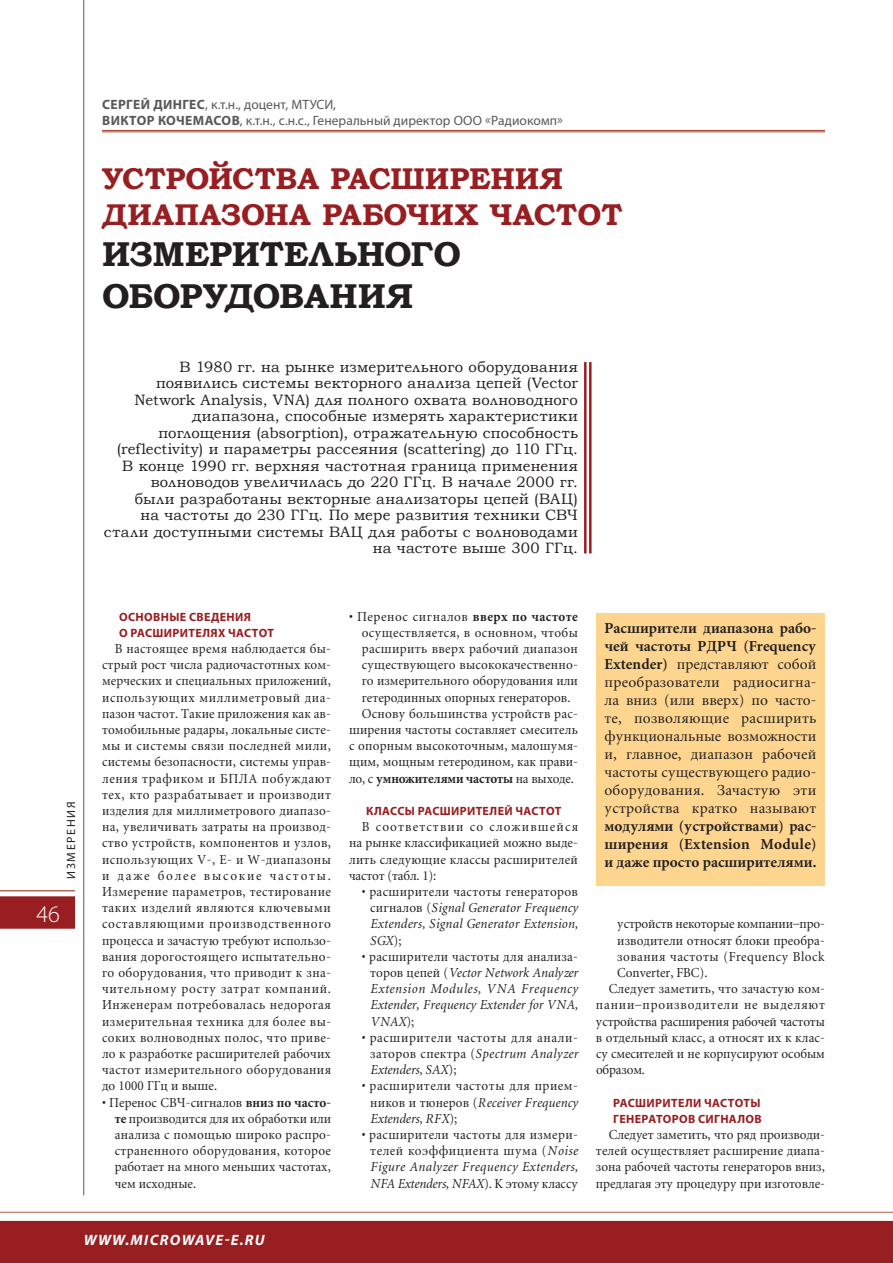
<style>
.page{position:relative;width:893px;height:1263px;background:#fff}
.page>*{position:absolute;margin:0;border:0;box-sizing:border-box;transform-origin:0 0}
.t1{font:700 34.5px/41.4px "Bookman Old Style";letter-spacing:-.005em;color:#231f20}
.t2{font:700 30px/36px "Bookman Old Style";color:#981e21}
.t3{font:300 24px "Myriad Pro";color:#fff}
.t4{font:15px/16.5px "Bookman Old Style";letter-spacing:.015em;color:#231f20;text-align:right}
.t5{font:15px/18px "Miniature";letter-spacing:.015em;color:#231f20;text-align:justify}
.t6{font:700 15px/18px "Miniature";color:#231f20;text-align:justify}
.t7{font:italic 700 15px "Myriad Pro";letter-spacing:.09em;color:#fff}
.t8{font:13.5px/16.2px "Miniature";letter-spacing:.01em;color:#231f20;text-align:justify;scale:.95 1}
.t9{font:italic 13.5px/16.2px "Miniature";letter-spacing:.02em;color:#231f20;text-align:justify;scale:.95 1}
.t10{font:13.5px/16.2px "Myriad Pro";letter-spacing:.005em;color:#57585a}
.t11{font:13.5px "Miniature";letter-spacing:-.01em;color:#231f20;scale:.95 1}
.t12{font:13.5px "Miniature";letter-spacing:.03em;color:#231f20;scale:.95 1}
.t13{font:700 13.5px "Miniature";letter-spacing:-.01em;color:#231f20;scale:.95 1}
.t14{font:13.5px "Miniature";letter-spacing:.045em;color:#231f20;scale:.95 1}
.t15{font:13.5px "Miniature";letter-spacing:.04em;color:#231f20;scale:.95 1}
.t16{font:13.5px "Miniature";letter-spacing:.065em;color:#231f20;scale:.95 1}
.t17{font:700 12px/16.2px "Myriad Pro";letter-spacing:.03em;color:#981e21}
.t18{font:12px "Myriad Pro";letter-spacing:.14em;color:#231f20}
.s1{font-weight:700}
.s2{font-weight:400}
.s3{font-style:normal}
.s4{font-style:italic}
</style>
<div class="page">
<hr style="left:102px;top:130px;width:723px;height:1px;background:#a84939">
<hr style="left:102px;top:132px;width:723px;height:1px;background:#a84939">
<hr style="left:589px;top:362px;width:3px;height:191px;background:#981e21">
<hr style="left:584px;top:362px;width:3px;height:191px;background:#981e21">
<div style="left:596px;top:614px;width:229px;height:272px;background:#fed58e"></div>
<hr style="left:84px;top:0;width:1px;height:1195px;background:#57585a">
<div style="left:0;top:896px;width:75px;height:33px;background:#981e21"></div>
<hr style="left:0;top:890px;width:75px;height:1px;background:#b76957">
<hr style="left:0;top:1212px;width:893px;height:1px;background:#b76957">
<div style="left:0;top:1221px;width:893px;height:42px;background:#981e21"></div>
<p class="t10" style="left:102px;top:96px;width:462px"><span class="s1">Сергей Дингес</span>, к.т.н., доцент, МТУСИ,<br><span class="s1">Виктор Кочемасов</span>, к.т.н., с.н.с., Генеральный директор ООО «Радиокомп»</p>
<h2 class="t2" style="left:102px;top:160px;width:522px">Устройства расширения диапазона рабочих частот</h2>
<h1 class="t1" style="left:102px;top:233px;width:361px">измерительного оборудования</h1>
<p class="t4" style="left:104px;top:358px;width:476px">В 1980 гг. на рынке измерительного оборудования появились системы векторного анализа цепей (Vector Network Analysis, VNA) для полного охвата волноводного диапазона, способные измерять характеристики поглощения (absorption), отражательную способность (reflectivity) и параметры рассеяния (scattering) до 110 ГГц.<br>В конце 1990 гг. верхняя частотная граница применения волноводов увеличилась до 220 ГГц. В начале 2000 гг.<br>были разработаны векторные анализаторы цепей (ВАЦ)<br>на частоты до 230 ГГц. По мере развития техники СВЧ стали доступными системы ВАЦ для работы с волноводами на частоте выше 300 ГГц.</p>
<p class="t18" style="left:64px;top:879px;width:79px;rotate:-90deg">Измерения</p>
<h3 class="t3" style="left:36px;top:899px;width:25px">46</h3>
<p class="t17" style="left:119px;top:608px;width:156px">Основные сведения<br>о расширителях частот</p>
<p class="t8" style="left:102px;top:641px;width:243px;text-indent:13px">В настоящее время наблюдается бы‑ стрый рост числа радиочастотных ком‑ мерческих и специальных приложений, использующих миллиметровый диа‑ пазон частот. Такие приложения как ав‑ томобильные радары, локальные систе‑ мы и системы связи последней мили, системы безопасности, системы управ‑ ления трафиком и БПЛА побуждают тех, кто разрабатывает и производит изделия для миллиметрового диапазо‑ на, увеличивать затраты на производ‑ ство устройств, компонентов и узлов, использующих V‑, E‑ и W‑диапазоны и даже более высокие частоты.<br>Измерение параметров, тестирование таких изделий являются ключевыми составляющими производственного процесса и зачастую требуют использо‑ вания дорогостоящего испытательно‑ го оборудования, что приводит к зна‑ чительному росту затрат компаний.<br>Инженерам потребовалась недорогая измерительная техника для более вы‑ соких волноводных полос, что приве‑ ло к разработке расширителей рабочих частот измерительного оборудования до 1000 ГГц и выше.</p>
<p class="t8" style="left:115px;top:1095px;width:229px;text-indent:-13px">• Перенос СВЧ-сигналов <span class="s1">вниз по часто&shy;те</span> производится для их обработки или анализа с помощью широко распро‑ страненного оборудования, которое работает на много меньших частотах, чем исходные.</p>
<p class="t7" style="left:84px;top:1230px;width:182px">WWW.MICROWAVE-E.RU</p>
<p class="t14" style="left:349px;top:609px;width:242px">• Перенос сигналов <span class="s1">вверх по частоте</span></p>
<p class="t12" style="left:362px;top:626px;width:229px">осуществляется, в основном, чтобы</p>
<p class="t12" style="left:362px;top:642px;width:229px">расширить вверх рабочий диапазон</p>
<p class="t8" style="left:362px;top:657px;width:229px">существующего высококачественно‑</p>
<p class="t8" style="left:362px;top:673px;width:229px">го измерительного оборудования или</p>
<p class="t8" style="left:362px;top:690px;width:221px">гетеродинных опорных генераторов.</p>
<p class="t8" style="left:362px;top:706px;width:229px">Основу большинства устройств рас‑</p>
<p class="t8" style="left:349px;top:722px;width:243px">ширения частоты составляет смеситель</p>
<p class="t8" style="left:349px;top:738px;width:242px">с опорным высокоточным, малошумя‑</p>
<p class="t8" style="left:349px;top:754px;width:243px">щим, мощным гетеродином, как прави‑</p>
<p class="t13" style="left:349px;top:771px;width:238px"><span class="s2">ло, с</span> умножителями частоты <span class="s2">на выходе.</span></p>
<p class="t17" style="left:366px;top:802px;width:197px">Классы расширителей частот</p>
<p class="t8" style="left:349px;top:819px;width:242px;text-indent:13px">В соответствии со сложившейся на рынке классификацией можно выде‑ лить следующие классы расширителей частот (табл. 1):</p>
<p class="t9" style="left:370px;top:884px;width:220px;text-indent:-9px"><span class="s3">• расширители частоты генераторов сигналов (</span>Signal Generator Frequency Extenders, Signal Generator Extension, SGX<span class="s3">);</span></p>
<p class="t9" style="left:370px;top:949px;width:220px;text-indent:-9px"><span class="s3">• расширители частоты для анализа‑ торов цепей (</span>Vector Network Analyzer Extension Modules, VNA Frequency Extender, Frequency Extender for VNA, VNAX<span class="s3">);</span></p>
<p class="t8" style="left:370px;top:1030px;width:220px;text-indent:-8px">• расширители частоты для анали‑ заторов спектра (<span class="s4">Spectrum Analyzer Extenders, SAX</span>);</p>
<p class="t8" style="left:370px;top:1078px;width:220px;text-indent:-9px">• расширители частоты для прием‑ ников и тюнеров (<span class="s4">Receiver Frequency Extenders, RFX</span>);</p>
<p class="t8" style="left:370px;top:1127px;width:220px;text-indent:-9px">• расширители частоты для измери‑ телей коэффициента шума (<span class="s4">Noise Figure Analyzer Frequency Extenders, NFA Extenders, NFAX</span>). К этому классу</p>
<p class="t5" style="left:604px;top:620px;width:214px"><span class="s1">Расширители диапазона рабо&shy;чей частоты РДРЧ (Frequency Extender)</span> представляют собой преобразователи радиосигна‑ ла вниз (или вверх) по часто‑ те, позволяющие расширить функциональные возможности и, главное, диапазон рабочей частоты существующего радио‑ оборудования. Зачастую эти устройства кратко называют</p>
<p class="t6" style="left:604px;top:818px;width:213px">модулями (устройствами) рас&shy;ширения (Extension Module) и даже просто расширителями.</p>
<p class="t11" style="left:617px;top:917px;width:220px">устройств некоторые компании–про‑</p>
<p class="t8" style="left:617px;top:933px;width:220px">изводители относят блоки преобра‑</p>
<p class="t15" style="left:617px;top:950px;width:220px">зования частоты (Frequency Block</p>
<p class="t8" style="left:617px;top:965px;width:97px">Converter, FBC).</p>
<p class="t8" style="left:609px;top:981px;width:229px">Следует заметить, что зачастую ком‑</p>
<p class="t16" style="left:596px;top:998px;width:243px">пании–производители не выделяют</p>
<p class="t11" style="left:596px;top:1014px;width:243px">устройства расширения рабочей частоты</p>
<p class="t8" style="left:596px;top:1030px;width:242px">в отдельный класс, а относят их к клас‑</p>
<p class="t8" style="left:596px;top:1046px;width:242px">су смесителей и не корпусируют особым</p>
<p class="t11" style="left:596px;top:1063px;width:53px">образом.</p>
<p class="t17" style="left:613px;top:1094px;width:149px">Расширители частоты генераторов сигналов</p>
<p class="t8" style="left:596px;top:1127px;width:243px;text-indent:13px">Следует заметить, что ряд производи‑ телей осуществляет расширение диапа‑ зона рабочей частоты генераторов вниз, предлагая эту процедуру при изготовле‑</p>
</div>
